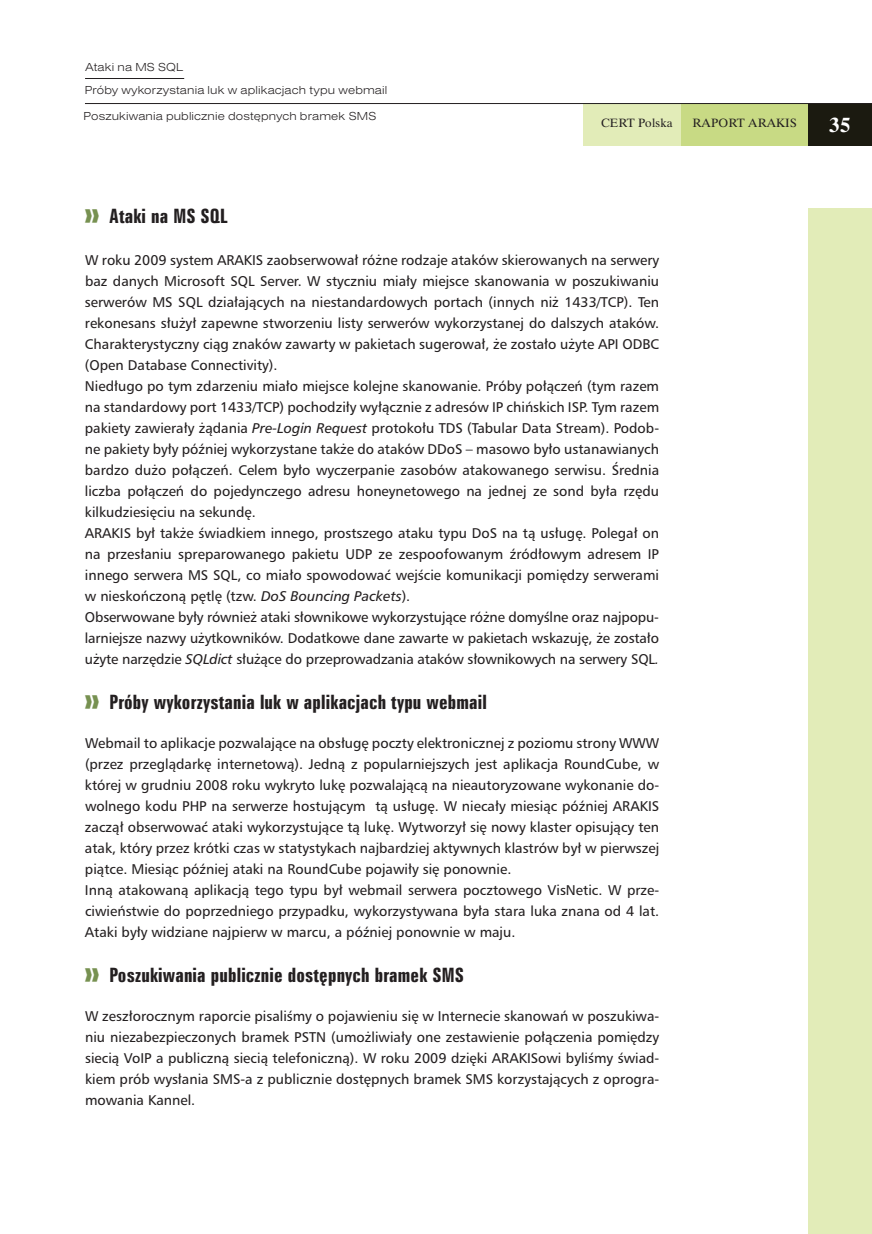
<style>
.page{position:relative;width:872px;height:1234px;background:#fff}
.page>*{position:absolute;margin:0;border:0;box-sizing:border-box;transform-origin:0 0}
.t1{font:700 21px "Time Ibis EE";color:#fff}
.t2{font:18px "Zurich Bd X Cn PL";letter-spacing:.01em;color:#231f20}
.t3{font:13.5px/21px "Humnst 777 PL";color:#231f20;text-align:justify}
.t4{font:12px "Nimbus San DEE Ligh Exte";letter-spacing:.01em;color:#231f20}
.t5{font:12px "Time Ibis EE";letter-spacing:.02em;color:#231f20}
.s1{font-style:italic}
</style>
<div class="page">
<div style="left:808px;top:208px;width:64px;height:1025px;background:#e2ecb8"></div>
<svg style="left:583px;top:104px;width:225px;height:42px;background:#d3e19a"></svg>
<div style="left:808px;top:103px;width:64px;height:43px;background:#1b1a10"></div>
<hr style="left:85px;top:103px;width:787px;height:1px;background:#231f20">
<hr style="left:85px;top:78px;width:99px;height:1px;background:#231f20">
<p class="t4" style="left:85px;top:60px;width:100px">Ataki na MS SQL</p>
<p class="t4" style="left:85px;top:84px;width:304px">Próby wykorzystania luk w aplikacjach typu webmail</p>
<p class="t4" style="left:84px;top:109px;width:294px">Poszukiwania publicznie dostępnych bramek SMS</p>
<p class="t5" style="left:601px;top:116px;width:73px">CERT Polska</p>
<p class="t5" style="left:692px;top:116px;width:19px">RAPO</p>
<p class="t5" style="left:728px;top:116px;width:70px">RT ARAKIS</p>
<h2 class="t2" style="left:109px;top:204px;width:119px">Ataki na MS SQL</h2>
<p class="t3" style="left:85px;top:249px;width:576px">W roku 2009 system ARAKI S zaobserwował różne rodzaje ataków skierowanych na serwery baz danych M icrosoft SQL Server. W styczniu miały miejsce skanowania w poszukiwaniu serwerów M S SQL działających na niestandardowych portach (innych niż 1433/TCP). Ten rekonesans służył zapewne stworzeniu listy serwerów wykorzystanej do dalszych ataków.<br>Charakterystyczny ciąg znaków zawarty w pakietach sugerował, że zostało użyte APIOD</p>
<p class="t3" style="left:642px;top:333px;width:18px">BC</p>
<p class="t3" style="left:85px;top:354px;width:576px;text-align:left">(O pen Database Connectivity).<br>N iedługo po tym zdarzeniu miało miejsce kolejne skanowanie. Próby połączeń (tym razem na standardowy port 1433/TCP) pochodziły wyłącznie z adresów I P chińskich I SP. Tym razem pakiety zawierały żądania <span class="s1">Pre-Login Request</span> protokołu TDS (Tabular Data Stream). Podob&shy;ne pakiety były później wykorzystane także do ataków DDoS – masowo było ustanawianych bardzo dużo połączeń. Celem było wyczerpanie zasobów atakowanego serwisu. Ś rednia liczba połączeń do pojedynczego adresu honeynetowego na jednej ze sond była rzędu kilkudziesięciu na sekundę.<br>ARAKI S był także świadkiem innego, prostszego ataku typu DoS na tą usługę. Polegał on na przesłaniu spreparowanego pakietu UD P ze zespoofowanym źródłowym adresem I P innego serwera M S SQL, co miało spowodować wejście komunikacji pomiędzy serwerami w nieskończoną pętlę (tzw. <span class="s1">DoS Bouncing Packets</span>).<br>O bserwowane były również ataki słownikowe wykorzystujące różne domyślne oraz najpopu&shy;larniejsze nazwy użytkowników. Dodatkowe dane zawarte w pakietach wskazuję, że zostało użyte narzędzie <span class="s1">SQLdict</span> służące do przeprowadzania ataków słownikowych na serwery SQL<span class="s1">.</span></p>
<h2 class="t2" style="left:109px;top:690px;width:379px">Próby wykorzystania luk w aplikacjach typu webmail</h2>
<p class="t3" style="left:85px;top:732px;width:576px;text-align:left">Webmail to aplikacje pozwalające na obsługę poczty elektronicznej z poziomu strony www (przez przeglądarkę internetową). Jedną z popularniejszych jest aplikacja RoundCube, w której w grudniu 2008 roku wykryto lukę pozwalającą na nieautoryzowane wykonanie do&shy;wolnego kodu PH P na serwerze hostującym tą usługę. W niecały miesiąc później ARAKI S zaczął obserwować ataki wykorzystujące tą lukę. Wytworzył się nowy klaster opisujący ten atak, który przez krótki czas w statystykach najbardziej aktywnych klastrów był w pierwszej piątce. M iesiąc później ataki na RoundCube pojawiły się ponownie.<br>I nną atakowaną aplikacją tego typu był webmail serwera pocztowego VisNetic. W prze&shy;ciwieństwie do poprzedniego przypadku, wykorzystywana była stara luka znana od 4 lat.<br>Ataki były widziane najpierw w marcu, a później ponownie w maju.</p>
<h2 class="t2" style="left:109px;top:963px;width:356px">Poszukiwania publicznie dostępnych bramek SMS</h2>
<p class="t3" style="left:85px;top:1005px;width:576px">W zeszłorocznym raporcie pisaliśmy o pojawieniu się w I nternecie skanowań w poszukiwa&shy;niu niezabezpieczonych bramek PSTN (umożliwiały one zestawienie połączenia pomiędzy siecią VoI P a publiczną siecią telefoniczną). W roku 2009 dzięki ARAKISowi byliśmy świad&shy;kiem prób wysłania SM S-a z publicznie dostępnych bramek SM S korzystających z oprogra&shy;mowania Kannel.</p>
<h1 class="t1" style="left:829px;top:112px;width:22px">35</h1>
</div>
